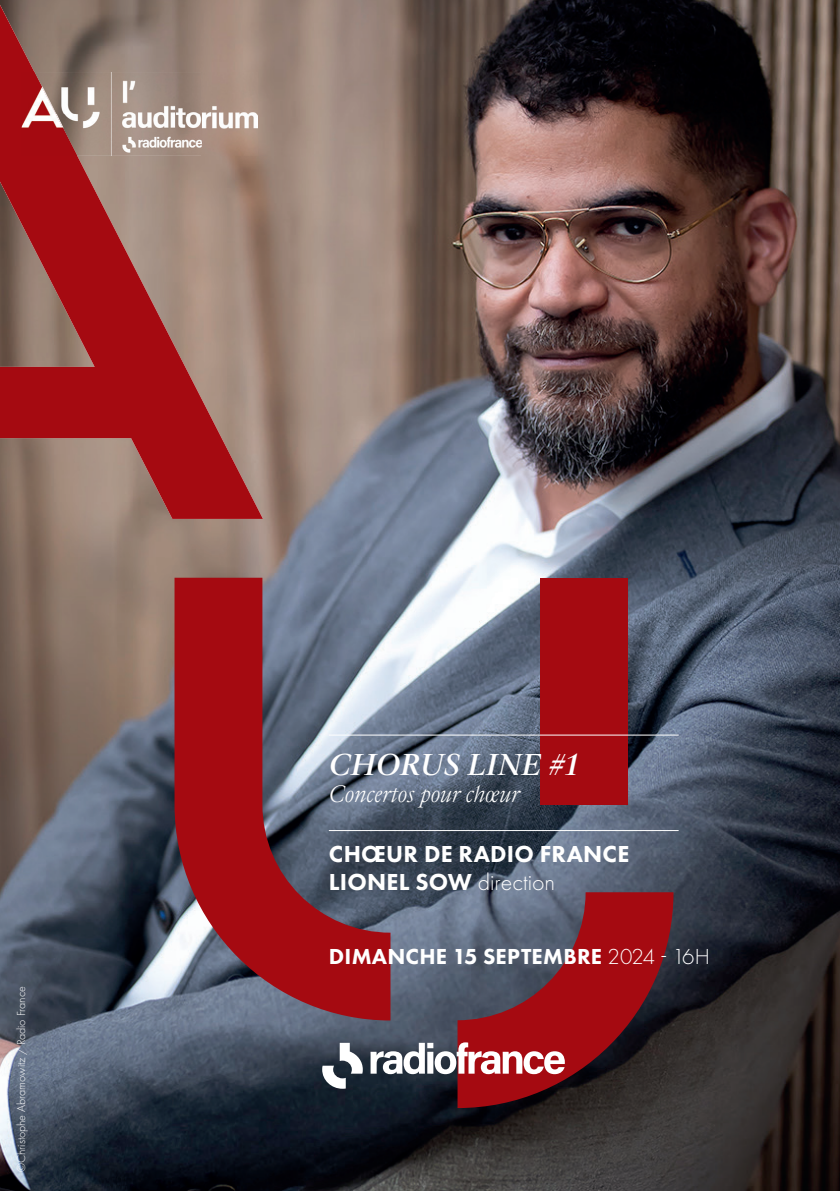
<style>
.page{position:relative;width:840px;height:1191px;background:#fff}
.page>*{position:absolute;margin:0;border:0;box-sizing:border-box;transform-origin:0 0}
.t1{font:italic 600 28px "Cardinal Classic Short";color:#fff}
.t2{font:800 24px/28.8px "Futura PT";letter-spacing:.01em;color:#fff}
.t3{font:800 22.6px "Futura PT";letter-spacing:.01em;color:#fff}
.t4{font:italic 22px "Cardinal Classic Short";color:#fff}
.t5{font:300 12px "Futura PT";color:#fff}
.s1{font-weight:300}
</style>
<div class="page">
<img style="left:0;top:0;width:839px;height:1191px">
<svg style="left:0;top:5px;width:263px;height:514px;background:#9e5550"></svg>
<svg style="left:174px;top:578px;width:216px;height:442px;background:#864653"></svg>
<svg style="left:457px;top:892px;width:216px;height:216px;background:#6f2933"></svg>
<div style="left:539px;top:578px;width:88px;height:226px;background:#a50a11"></div>
<hr style="left:328px;top:734px;width:350px;height:1px;background:#fff">
<hr style="left:328px;top:830px;width:350px;height:1px;background:#fff">
<svg style="left:322px;top:1042px;width:40px;height:46px"></svg>
<svg style="left:370px;top:1042px;width:194px;height:32px"></svg>
<img style="left:77px;top:72px;width:124px;height:42px">
<img style="left:201px;top:72px;width:56px;height:84px">
<img style="left:77px;top:114px;width:124px;height:42px">
<img style="left:22px;top:72px;width:55px;height:84px">
<p class="t5" style="left:14px;top:1171px;width:187px;rotate:-90deg">©Christophe Abramowitz / Radio France</p>
<p class="t1" style="left:328px;top:745px;width:251px">CHORUS LINE #1</p>
<p class="t4" style="left:328px;top:778px;width:192px">Concertos pour chœur</p>
<p class="t2" style="left:329px;top:839px;width:302px">CHŒUR DE RADIO FRANCE<br>LIONEL SOW <span class="s1">direction</span></p>
<p class="t3" style="left:329px;top:942px;width:382px">DIMANCHE 15 SEPTEMBRE <span class="s1">2024 - 16H</span></p>
</div>
